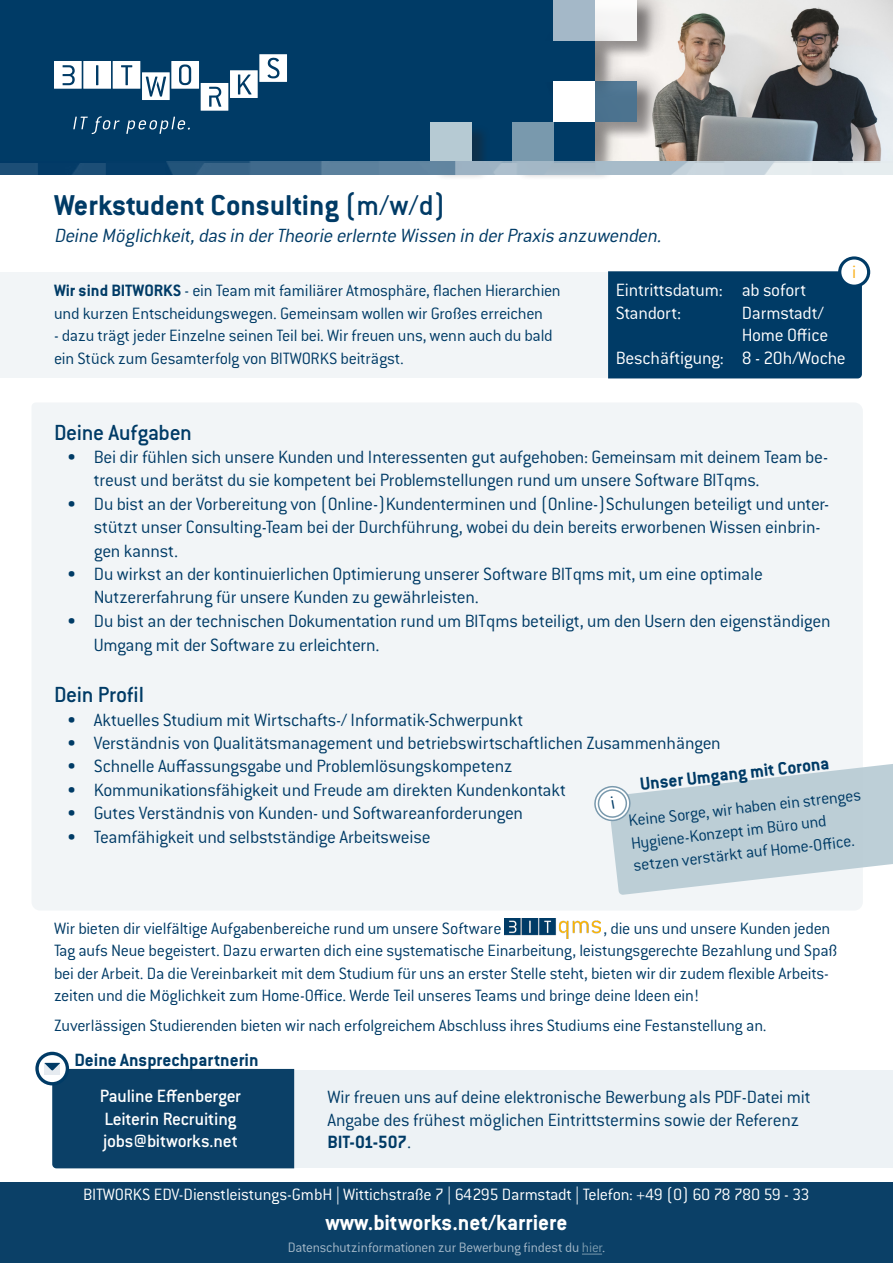
<style>
.page{position:relative;width:893px;height:1263px;background:#fff}
.page>*{position:absolute;margin:0;border:0;box-sizing:border-box;transform-origin:0 0}
.t1{font:700 31.5px "Conduit ITC Std";color:#003b66}
.t2{font:500 24px "Conduit ITC Std";color:#fff}
.t3{font:700 24px "Conduit ITC Std";color:#fff}
.t4{font:500 24px "Conduit ITC Std";letter-spacing:-.015em;color:#003b66}
.t5{font:italic 300 21px "Conduit ITC Std";color:#003b66}
.t6{font:300 19.5px/23.4px "Conduit ITC Std";letter-spacing:-.015em;color:#003b66}
.t7{font:300 19.5px/22.5px "Conduit ITC Std";letter-spacing:-.015em;color:#fff}
.t8{font:700 19.5px "Conduit ITC Std";color:#003b66}
.t9{font:500 19.5px "Conduit ITC Std";letter-spacing:-.015em;color:#fff}
.t10{font:300 19.5px "Conduit ITC Std";color:#faaf18}
.t11{font:300 18px/22.5px "Conduit ITC Std";letter-spacing:-.015em;color:#003b66}
.t12{font:300 18px "Conduit ITC Std";letter-spacing:-.015em;color:#fff}
.t13{font:300 15px "Conduit ITC Std";letter-spacing:-.015em;color:#fff}
.t14{font:300 15px "Conduit ITC Std";letter-spacing:-.015em;color:#a4b8c8}
.s1{font-weight:500}
.s2{font-weight:700}
.s3{color:#7999ad}
.s4{font-weight:300}
</style>
<div class="page">
<div style="left:290px;top:1070px;width:603px;height:97px;background:#edf2f5"></div>
<div style="left:0;top:272px;width:608px;height:106px;background:#f2f5f7"></div>
<svg style="left:35px;top:1052px;width:34px;height:33px"></svg>
<svg style="left:39px;top:1055px;width:27px;height:27px"></svg>
<svg style="left:44px;top:1063px;width:250px;height:105px;background:#205174"></svg>
<div style="left:32px;top:403px;width:831px;height:507px;background:#f2f5f7"></div>
<div style="left:608px;top:271px;width:254px;height:107px;background:#003b66"></div>
<svg style="left:838px;top:256px;width:32px;height:32px"></svg>
<div style="left:841px;top:260px;width:26px;height:25px;background:#fff;border-radius:50%"></div>
<div style="left:0;top:1182px;width:893px;height:81px;background:#0b4067"></div>
<svg style="left:582px;top:1254px;width:20px;height:1px"></svg>
<img style="left:655px;top:0;width:238px;height:162px">
<img style="left:505px;top:918px;width:96px;height:21px">
<div style="left:0;top:0;width:554px;height:162px;background:#003b66"></div>
<svg style="left:54px;top:54px;width:233px;height:80px"></svg>
<div style="left:433px;top:2px;width:222px;height:179px;background:#231f20;opacity:.4"></div>
<div style="left:548px;top:95px;width:78px;height:78px;background:#231f20;opacity:.2"></div>
<div style="left:554px;top:122px;width:41px;height:40px;background:#003b66"></div>
<div style="left:513px;top:122px;width:41px;height:40px;background:#7999ad"></div>
<div style="left:431px;top:122px;width:41px;height:40px;background:#b6cad3"></div>
<div style="left:591px;top:64px;width:78px;height:77px;background:#231f20;opacity:.4"></div>
<div style="left:595px;top:81px;width:41px;height:41px;background:#4b738f"></div>
<div style="left:591px;top:0;width:78px;height:60px;background:#231f20;opacity:.4"></div>
<div style="left:595px;top:0;width:41px;height:41px;background:#f6f6f6"></div>
<div style="left:540px;top:23px;width:88px;height:78px;background:#231f20;opacity:.2"></div>
<div style="left:544px;top:41px;width:51px;height:40px;background:#003b66"></div>
<div style="left:554px;top:81px;width:41px;height:41px;background:#fff"></div>
<div style="left:554px;top:0;width:41px;height:41px;background:#a4b8c8"></div>
<img style="left:0;top:162px;width:893px;height:12px">
<svg style="left:594px;top:763px;width:299px;height:132px"></svg>
<p class="t1" style="left:54px;top:186px;width:393px">Werkstudent Consulting <span class="s1">(m/w/d)</span></p>
<p class="t5" style="left:54px;top:222px;width:613px">Deine Möglichkeit,das in derTheorie erlernte Wissen in derPraxis anzuwenden.</p>
<p class="t11" style="left:54px;top:279px;width:508px"><span class="s2">Wir sind BITWORKS</span> - ein Team mit familiärer Atmosphäre, flachen Hierarchien und kurzen Entscheidungswegen. Gemeinsam wollen wir Großes erreichen</p>
<p class="t11" style="left:54px;top:324px;width:500px">- dazu trägt jeder Einzelne seinen Teil bei. Wir freuen uns, wenn auch du bald ein Stück zum Gesamterfolg von BITWORKS beiträgst.</p>
<p class="t7" style="left:616px;top:278px;width:109px">Eintrittsdatum:</p>
<p class="t7" style="left:616px;top:301px;width:67px">Standort:</p>
<p class="t7" style="left:616px;top:346px;width:110px">Beschäftigung:</p>
<p class="t7" style="left:742px;top:278px;width:66px">ab sofort</p>
<p class="t7" style="left:742px;top:301px;width:88px">Darmstadt/<br>Home Office</p>
<p class="t7" style="left:742px;top:346px;width:106px">8 - 20h/Woche</p>
<p class="t10" style="left:852px;top:260px;width:6px">i</p>
<p class="t4" style="left:54px;top:418px;width:139px">Deine Aufgaben</p>
<p class="t6" style="left:94px;top:445px;width:736px;text-indent:-27px">• Bei dir fühlen sich unsere Kunden und Interessenten gut aufgehoben: Gemeinsam mit deinem Team be&shy;treust und berätst du sie kompetent bei Problemstellungen rund um unsere Software BITqms.</p>
<p class="t6" style="left:94px;top:491px;width:737px;text-indent:-27px">• Du bist an der Vorbereitung von (Online-)Kundenterminen und (Online-)Schulungen beteiligt und unter&shy;stützt unser Consulting-Team bei der Durchführung, wobei du dein bereits erworbenen Wissen einbrin&shy;gen kannst.</p>
<p class="t6" style="left:94px;top:562px;width:671px;text-indent:-27px">• Du wirkst an der kontinuierlichen Optimierung unserer Software BITqms mit, um eine optimale<br>Nutzererfahrung für unsere Kunden zu gewährleisten.</p>
<p class="t6" style="left:94px;top:608px;width:738px;line-height:24px;text-indent:-27px">• Du bist an der technischen Dokumentation rund um BITqms beteiligt, um den Usern den eigenständigen<br>Umgang mit der Software zu erleichtern.</p>
<p class="t4" style="left:54px;top:680px;width:92px">Dein Profil</p>
<p class="t6" style="left:67px;top:707px;width:458px">• Aktuelles Studium mit Wirtschafts-/ Informatik-Schwerpunkt</p>
<p class="t6" style="left:67px;top:730px;width:656px">• Verständnis von Qualitätsmanagement und betriebswirtschaftlichen Zusammenhängen</p>
<p class="t6" style="left:67px;top:754px;width:447px">• Schnelle Auffassungsgabe und Problemlösungskompetenz</p>
<p class="t6" style="left:67px;top:777px;width:501px">• Kommunikationsfähigkeit und Freude am direkten Kundenkontakt</p>
<p class="t6" style="left:67px;top:801px;width:458px">• Gutes Verständnis von Kunden- und Softwareanforderungen</p>
<p class="t6" style="left:67px;top:825px;width:365px">• Teamfähigkeit und selbstständige Arbeitsweise</p>
<p class="t8" style="left:639px;top:772px;width:192px;rotate:-6deg">Unser Umgang mit Corona</p>
<p class="t11" style="left:627px;top:808px;width:236px;rotate:-6deg">Keine Sorge, wir haben ein strenges<br>Hygiene-Konzept im Büro und</p>
<p class="t11" style="left:632px;top:853px;width:224px;rotate:-6deg">setzen verstärkt auf Home-Offi ce.</p>
<p class="t11" style="left:54px;top:916px;width:449px">Wir bieten dir vielfältige Aufgabenbereiche rund um unsere Software</p>
<p class="t11" style="left:54px;top:916px;width:785px;text-indent:549px">, die uns und unsere Kunden jeden Tag aufs Neue begeistert. Dazu erwarten dich eine systematische Einarbeitung, leistungsgerechte Bezahlung und Spaß bei der Arbeit. Da die Vereinbarkeit mit dem Studium für uns an erster Stelle steht, bieten wir dir zudem flexible Arbeits&shy;zeiten und die Möglichkeit zum Home-Office. Werde Teil unseres Teams und bringe deine Ideen ein!</p>
<p class="t11" style="left:54px;top:1014px;width:714px">Zuverlässigen Studierenden bieten wir nach erfolgreichem Abschluss ihres Studiums eine Festanstellung an.</p>
<p class="t8" style="left:74px;top:1048px;width:186px">Deine Ansprechpartnerin</p>
<p class="t9" style="left:100px;top:1084px;width:143px">Pauline Effenberger</p>
<p class="t9" style="left:104px;top:1106px;width:134px">Leiterin Recruiting</p>
<p class="t9" style="left:103px;top:1129px;width:136px">jobs@bitworks.net</p>
<p class="t12" style="left:83px;top:1183px;width:728px">BITWORKS EDV-Dienstleistungs-GmbH | Wittichstraße 7 | 64295 Darmstadt | Telefon: +49 (0) 60 78 780 59 - 33</p>
<p class="t3" style="left:325px;top:1208px;width:244px">www.bitworks.net/karriere</p>
<p class="t14" style="left:288px;top:1238px;width:319px">Datenschutzinformationen zur Bewerbung findest du <span class="s3">hier</span>.</p>
<p class="t6" style="left:327px;top:1085px;width:485px;line-height:22.5px">Wir freuen uns auf deine elektronische Bewerbung als PDF-Datei mit<br>Angabe des frühest möglichen Eintrittstermins sowie der Referenz</p>
<p class="t8" style="left:327px;top:1130px;width:85px">BIT-01-507<span class="s4">.</span></p>
<p class="t13" style="left:144px;top:1193px;width:607px">BITWORKS EDV-Dienstleistungs-GmbH | Wittichstraße 7 | 64295 Darmstadt | Telefon: +49 (0) 60 78 780 59 - 33</p>
<p class="t2" style="left:329px;top:1217px;width:238px">www.bitworks.net/karriere</p>
</div>
